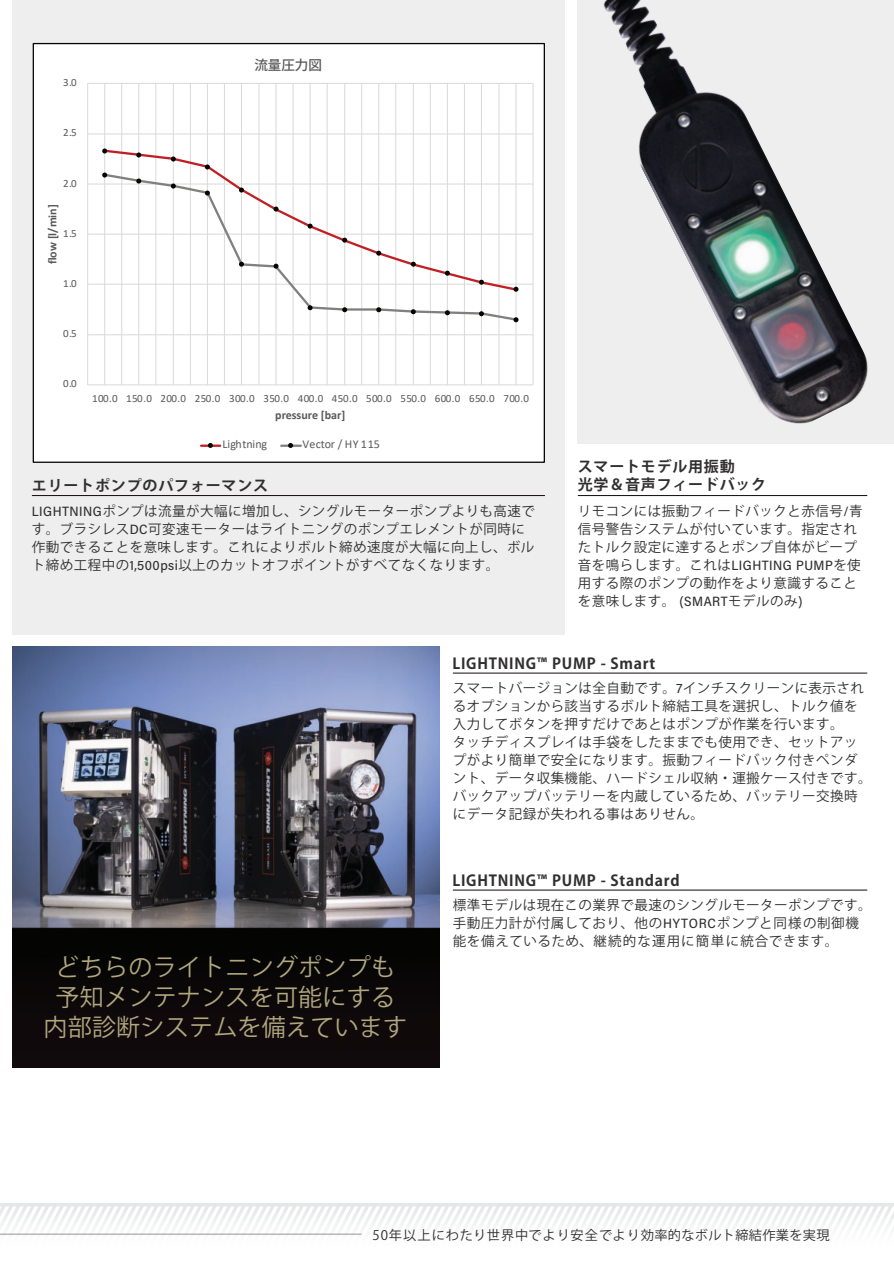
<style>
.page{position:relative;width:894px;height:1265px;background:#fff}
.page>*{position:absolute;margin:0;border:0;box-sizing:border-box;transform-origin:0 0}
.t1{font:24px/30px "Koz Go Pr 6 N";letter-spacing:.01em;color:#b0a77e;text-align:center}
.t2{font:700 15px/18px "Koz Go Pr 6 N";letter-spacing:.05em;color:#312f30}
.t3{font:13.5px/18px "Koz Go Pr 6 N";letter-spacing:.035em;color:#312f30}
.t4{font:500 13.5px "Koz Go Pr 6 N";color:#595959}
.t5{font:13.2px "Koz Go Pr 6 N";letter-spacing:.02em;color:#312f30}
.t6{font:700 12px "Calibri";color:#595959}
.t7{font:12px "Calibri";color:#595959}
.t8{font:10.95px "Calibri";letter-spacing:-.005em;color:#595959}
.s1{font-family:"Acumin Pro Semi Cond";font-weight:500}
</style>
<div class="page">
<div style="left:0;top:1203px;width:893px;height:60px;background:#e6e7e8"></div>
<svg style="left:0;top:1206px;width:893px;height:57px;fill:#fefefe"></svg>
<hr style="left:0;top:1233px;width:361px;height:1px;background:#939598">
<div style="left:12px;top:0;width:552px;height:634px;background:#eeeeef"></div>
<div style="left:33px;top:43px;width:511px;height:419px;background:#fff"></div>
<hr style="left:88px;top:334px;width:445px;height:1px;background:#dad9d8">
<hr style="left:88px;top:284px;width:445px;height:1px;background:#dad9d8">
<hr style="left:88px;top:234px;width:445px;height:1px;background:#dad9d8">
<hr style="left:88px;top:184px;width:445px;height:1px;background:#dad9d8">
<hr style="left:88px;top:133px;width:445px;height:1px;background:#dad9d8">
<hr style="left:88px;top:83px;width:445px;height:1px;background:#dad9d8">
<hr style="left:87px;top:83px;width:1px;height:302px;background:#dad9d8">
<hr style="left:104px;top:83px;width:1px;height:302px;background:#dad9d8">
<hr style="left:121px;top:83px;width:1px;height:302px;background:#dad9d8">
<hr style="left:138px;top:83px;width:1px;height:302px;background:#dad9d8">
<hr style="left:155px;top:83px;width:1px;height:302px;background:#dad9d8">
<hr style="left:173px;top:83px;width:1px;height:302px;background:#dad9d8">
<hr style="left:190px;top:83px;width:1px;height:302px;background:#dad9d8">
<hr style="left:207px;top:83px;width:1px;height:302px;background:#dad9d8">
<hr style="left:224px;top:83px;width:1px;height:302px;background:#dad9d8">
<hr style="left:241px;top:83px;width:1px;height:302px;background:#dad9d8">
<hr style="left:258px;top:83px;width:1px;height:302px;background:#dad9d8">
<hr style="left:275px;top:83px;width:1px;height:302px;background:#dad9d8">
<hr style="left:292px;top:83px;width:1px;height:302px;background:#dad9d8">
<hr style="left:309px;top:83px;width:1px;height:302px;background:#dad9d8">
<hr style="left:326px;top:83px;width:1px;height:302px;background:#dad9d8">
<hr style="left:344px;top:83px;width:1px;height:302px;background:#dad9d8">
<hr style="left:361px;top:83px;width:1px;height:302px;background:#dad9d8">
<hr style="left:378px;top:83px;width:1px;height:302px;background:#dad9d8">
<hr style="left:395px;top:83px;width:1px;height:302px;background:#dad9d8">
<hr style="left:413px;top:83px;width:1px;height:302px;background:#dad9d8">
<hr style="left:430px;top:83px;width:1px;height:302px;background:#dad9d8">
<hr style="left:447px;top:83px;width:1px;height:302px;background:#dad9d8">
<hr style="left:464px;top:83px;width:1px;height:302px;background:#dad9d8">
<hr style="left:481px;top:83px;width:1px;height:302px;background:#dad9d8">
<hr style="left:498px;top:83px;width:1px;height:302px;background:#dad9d8">
<hr style="left:515px;top:83px;width:1px;height:302px;background:#dad9d8">
<hr style="left:532px;top:83px;width:1px;height:302px;background:#dad9d8">
<hr style="left:88px;top:384px;width:445px;height:1px;background:#dad9d8">
<svg style="left:103px;top:148px;width:414px;height:24px"></svg>
<svg style="left:102px;top:148px;width:5px;height:5px"></svg>
<svg style="left:136px;top:152px;width:5px;height:5px"></svg>
<svg style="left:171px;top:156px;width:5px;height:5px"></svg>
<svg style="left:205px;top:164px;width:5px;height:5px"></svg>
<svg style="left:102px;top:172px;width:416px;height:150px"></svg>
<svg style="left:102px;top:172px;width:5px;height:5px"></svg>
<svg style="left:136px;top:178px;width:5px;height:5px"></svg>
<svg style="left:171px;top:183px;width:5px;height:5px"></svg>
<svg style="left:205px;top:190px;width:5px;height:5px"></svg>
<svg style="left:239px;top:261px;width:5px;height:6px"></svg>
<svg style="left:273px;top:263px;width:5px;height:6px"></svg>
<svg style="left:307px;top:305px;width:5px;height:5px"></svg>
<svg style="left:342px;top:307px;width:5px;height:5px"></svg>
<svg style="left:376px;top:307px;width:5px;height:5px"></svg>
<svg style="left:410px;top:309px;width:5px;height:5px"></svg>
<svg style="left:444px;top:310px;width:5px;height:5px"></svg>
<svg style="left:478px;top:311px;width:5px;height:5px"></svg>
<svg style="left:513px;top:317px;width:5px;height:5px"></svg>
<hr style="left:201px;top:444px;width:19px;height:3px;background:#c02025">
<svg style="left:208px;top:443px;width:5px;height:5px"></svg>
<hr style="left:281px;top:444px;width:20px;height:3px;background:#80807f">
<svg style="left:288px;top:443px;width:5px;height:5px"></svg>
<div style="left:577px;top:0;width:316px;height:443px;background:#eeeeef"></div>
<img style="left:564px;top:0;width:304px;height:439px">
<hr style="left:32px;top:495px;width:512px;height:1px;background:#110a0c">
<div style="left:12px;top:647px;width:427px;height:420px;background:#110a0c"></div>
<img style="left:12px;top:646px;width:428px;height:405px">
<hr style="left:452px;top:889px;width:414px;height:1px;background:#110a0c">
<hr style="left:452px;top:672px;width:414px;height:1px;background:#110a0c">
<hr style="left:577px;top:495px;width:289px;height:1px;background:#110a0c">
<p class="t8" style="left:63px;top:78px;width:15px">3.0</p>
<p class="t8" style="left:63px;top:129px;width:15px">2.5</p>
<p class="t8" style="left:63px;top:179px;width:15px">2.0</p>
<p class="t6" style="left:44px;top:264px;width:61px;rotate:-90deg">flow [l/min]</p>
<p class="t8" style="left:63px;top:229px;width:15px">1.5</p>
<p class="t8" style="left:63px;top:279px;width:15px">1.0</p>
<p class="t4" style="left:254px;top:58px;width:69px">流量圧力図</p>
<p class="t8" style="left:63px;top:329px;width:15px">0.5</p>
<p class="t8" style="left:63px;top:379px;width:15px">0.0</p>
<p class="t8" style="left:92px;top:394px;width:438px">100.0 150.0 200.0 250.0 300.0 350.0 400.0 450.0 500.0 550.0 600.0 650.0 700.0</p>
<p class="t6" style="left:275px;top:410px;width:72px">pressure [bar]</p>
<p class="t7" style="left:222px;top:440px;width:46px">Lightning</p>
<p class="t7" style="left:302px;top:440px;width:79px">Vector / HY 115</p>
<p class="t2" style="left:32px;top:476px;width:238px">エリートポンプのパフォーマンス</p>
<p class="t3" style="left:32px;top:502px;width:504px"><span class="s1">LIGHTNING</span>ポンプは流量が大幅に増加し、シングルモーターポンプよりも高速です。ブラシレス<span class="s1">DC</span>可変速モーターはライトニングのポンプエレメントが同時に作動できることを意味します。これによりボルト締め速度が大幅に向上し、ボルト締め工程中の<span class="s1">1,500psi</span>以上のカットオフポイントがすべてなくなります。</p>
<p class="t2" style="left:577px;top:457px;width:190px">スマートモデル用振動<br>光学＆音声フィードバック</p>
<p class="t3" style="left:577px;top:502px;width:286px">リモコンには振動フィードバックと赤信号<span class="s1">/</span>青信号警告システムが付いています。指定されたトルク設定に達するとポンプ自体がビープ音を鳴らします。これは<span class="s1">LIGHTING PUMP</span>を使用する際のポンプの動作をより意識することを意味します。 <span class="s1">(SMART</span>モデルのみ<span class="s1">)</span></p>
<p class="t2" style="left:452px;top:655px;width:204px">LIGHTNING™ PUMP - Smart</p>
<p class="t3" style="left:452px;top:679px;width:420px">スマートバージョンは全自動です。<span class="s1">7</span>インチスクリーンに表示されるオプションから該当するボルト締結工具を選択し、トルク値を入力してボタンを押すだけであとはポンプが作業を行います。<br>タッチディスプレイは手袋をしたままでも使用でき、セットアップがより簡単で安全になります。振動フィードバック付きペンダント、データ収集機能、ハードシェル収納・運搬ケース付きです。バックアップバッテリーを内蔵しているため、バッテリー交換時にデータ記録が失われる事はありせん。</p>
<p class="t2" style="left:452px;top:871px;width:228px">LIGHTNING™ PUMP - Standard</p>
<h1 class="t1" style="left:43px;top:952px;width:365px">どちらのライトニングポンプも予知メンテナンスを可能にする内部診断システムを備えています</h1>
<p class="t3" style="left:452px;top:896px;width:420px">標準モデルは現在この業界で最速のシングルモーターポンプです。手動圧力計が付属しており、他の<span class="s1">HYTORC</span>ポンプと同様の制御機能を備えているため、継続的な運用に簡単に統合できます。</p>
<p class="t5" style="left:372px;top:1227px;width:458px">50年以上にわたり世界中でより安全でより効率的なボルト締結作業を実現</p>
</div>
